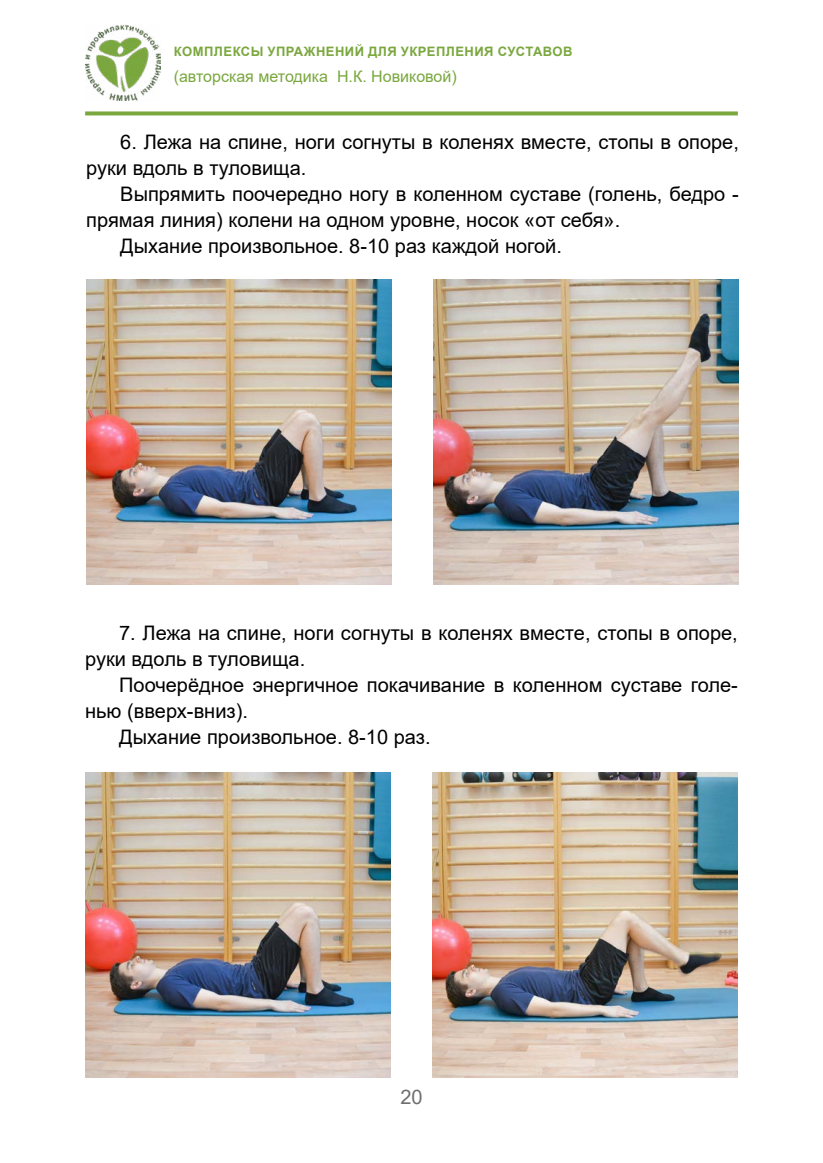
<style>
.page{position:relative;width:823px;height:1163px;background:#fff}
.page>*{position:absolute;margin:0;border:0;box-sizing:border-box;transform-origin:0 0}
.t1{font:20px/26px "Arial";color:#000}
.t2{font:20px "Arial";color:#706f6f}
.t3{font:16px "Arial";color:#7aa73e}
.t4{font:700 13px "Arial";letter-spacing:.035em;color:#7aa73e}
</style>
<div class="page">
<img style="left:85px;top:24px;width:75px;height:77px">
<svg style="left:85px;top:111px;width:652px;height:4px;background:#89b154"></svg>
<img style="left:86px;top:279px;width:305px;height:305px">
<img style="left:433px;top:279px;width:305px;height:305px">
<img style="left:85px;top:772px;width:305px;height:305px">
<img style="left:432px;top:772px;width:305px;height:305px">
<p class="t4" style="left:174px;top:42px;width:400px">КОМПЛЕКСЫ УПРАЖНЕНИЙ ДЛЯ УКРЕПЛЕНИЯ СУСТАВОВ</p>
<p class="t3" style="left:173px;top:65px;width:284px">(авторская методика Н.К. Новиковой)</p>
<p class="t1" style="left:86px;top:129px;width:653px;text-indent:34px">6. Лежа на спине, ноги согнуты в коленях вместе, стопы в опоре, руки вдоль в туловища.</p>
<p class="t1" style="left:120px;top:181px;width:619px">Выпрямить поочередно ногу в коленном суставе (голень, бедро -</p>
<p class="t1" style="left:86px;top:207px;width:535px">прямая линия) колени на одном уровне, носок «от себя».</p>
<p class="t1" style="left:120px;top:233px;width:443px">Дыхание произвольное. 8-10 раз каждой ногой.</p>
<p class="t1" style="left:85px;top:619px;width:653px;text-indent:34px">7. Лежа на спине, ноги согнуты в коленях вместе, стопы в опоре, руки вдоль в туловища.</p>
<p class="t1" style="left:119px;top:671px;width:619px">Поочерёдное энергичное покачивание в коленном суставе голе-</p>
<p class="t1" style="left:85px;top:697px;width:164px">нью (вверх-вниз).</p>
<p class="t1" style="left:119px;top:723px;width:313px">Дыхание произвольное. 8-10 раз.</p>
<p class="t2" style="left:400px;top:1082px;width:24px">20</p>
</div>
